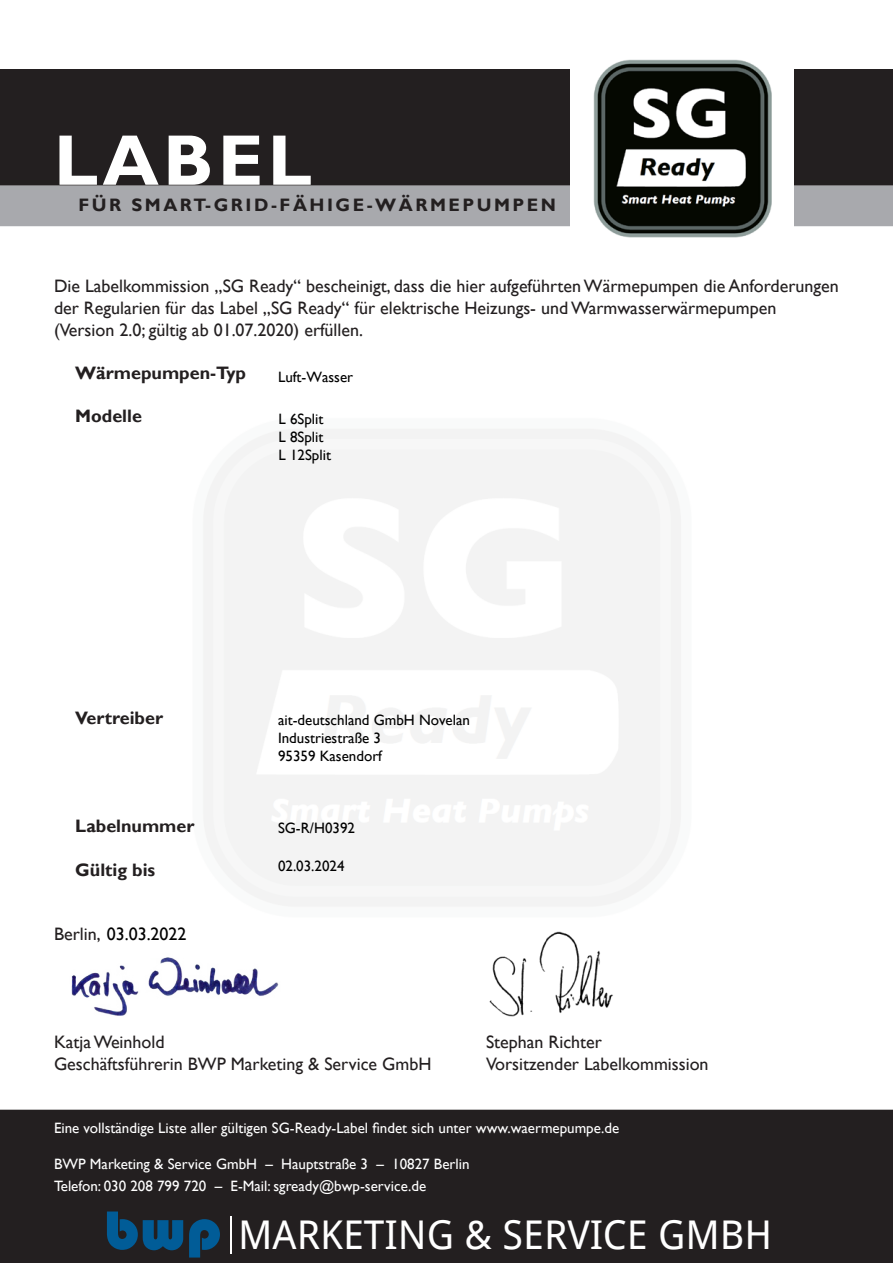
<style>
.page{position:relative;width:893px;height:1263px;background:#fff}
.page>*{position:absolute;margin:0;border:0;box-sizing:border-box;transform-origin:0 0}
.t1{font:700 72px "Gill Sans";letter-spacing:.06em;color:#fff}
.t2{font:39.6px "Droid Sans";color:#fff}
.t3{font:18px/21.6px "Gill Sans";color:#231f20}
.t4{font:700 18px "Gill Sans";color:#231f20}
.t5{font:700 18px "Gill Sans";letter-spacing:.14em;color:#231f20}
.t6{font:18px "Gill Sans";color:#000}
.t7{font:15px "Gill Sans";color:#fff}
.t8{font:15px/18px "Gill Sans";color:#000}
.s1{color:#231f20}
</style>
<div class="page">
<div style="left:0;top:69px;width:893px;height:117px;background:#231f20"></div>
<div style="left:0;top:186px;width:893px;height:40px;background:#a8a9ad"></div>
<div style="left:570px;top:54px;width:223px;height:186px;background:#fff"></div>
<img style="left:593px;top:59px;width:179px;height:179px">
<div style="left:0;top:1110px;width:893px;height:153px;background:#231f20"></div>
<img style="left:71px;top:957px;width:208px;height:59px">
<img style="left:489px;top:931px;width:124px;height:86px">
<svg style="left:107px;top:1211px;width:76px;height:39px;background:#0e4468"></svg>
<svg style="left:189px;top:1219px;width:31px;height:38px"></svg>
<hr style="left:230px;top:1216px;width:1px;height:37px;background:#fff">
<p class="t1" style="left:54px;top:117px;width:260px">LABEL</p>
<p class="t5" style="left:79px;top:194px;width:479px">FÜR SMART-GRID-FÄHIGE-WÄRMEPUMPEN</p>
<p class="t3" style="left:54px;top:276px;width:786px">Die Labelkommission „SG Ready“ bescheinigt, dass die hier aufgeführten Wärmepumpen die Anforderungen der Regularien für das Label „SG Ready“ für elektrische Heizungs- und Warmwasserwärmepumpen (Version 2.0; gültig ab 01.07.2020) erfüllen.</p>
<p class="t4" style="left:75px;top:362px;width:172px">Wärmepumpen-Typ</p>
<p class="t4" style="left:75px;top:405px;width:68px">Modelle</p>
<p class="t8" style="left:278px;top:369px;width:77px">Luft-Wasser</p>
<p class="t8" style="left:279px;top:410px;width:54px">L 6Split<br>L 8Split<br>L 12Split</p>
<p class="t4" style="left:75px;top:707px;width:89px">Vertreiber</p>
<p class="t4" style="left:75px;top:815px;width:121px">Labelnummer</p>
<p class="t4" style="left:75px;top:859px;width:82px">Gültig bis</p>
<p class="t6" style="left:54px;top:924px;width:134px"><span class="s1">Berlin,</span> 03.03.2022</p>
<p class="t8" style="left:278px;top:711px;width:193px">ait-deutschland GmbH Novelan<br>Industriestraße 3<br>95359 Kasendorf</p>
<p class="t8" style="left:278px;top:819px;width:79px">SG-R/H0392</p>
<p class="t8" style="left:278px;top:857px;width:68px">02.03.2024</p>
<p class="t3" style="left:54px;top:1032px;width:112px">Katja Weinhold</p>
<p class="t3" style="left:486px;top:1032px;width:117px">Stephan Richter</p>
<p class="t3" style="left:54px;top:1053px;width:379px">Geschäftsführerin BWP Marketing &amp; Service GmbH</p>
<p class="t3" style="left:486px;top:1053px;width:224px">Vorsitzender Labelkommission</p>
<p class="t7" style="left:54px;top:1119px;width:567px">Eine vollständige Liste aller gültigen SG-Ready-Label findet sich unter www.waermepumpe.de</p>
<p class="t7" style="left:54px;top:1155px;width:417px">BWP Marketing &amp; Service GmbH – Hauptstraße 3 – 10827 Berlin</p>
<p class="t7" style="left:54px;top:1177px;width:374px">Telefon: 030 208 799 720 – E-Mail: sgready@bwp-service.de</p>
<p class="t2" style="left:238px;top:1210px;width:536px">MARKETING &amp; SERVICE GMBH</p>
</div>
